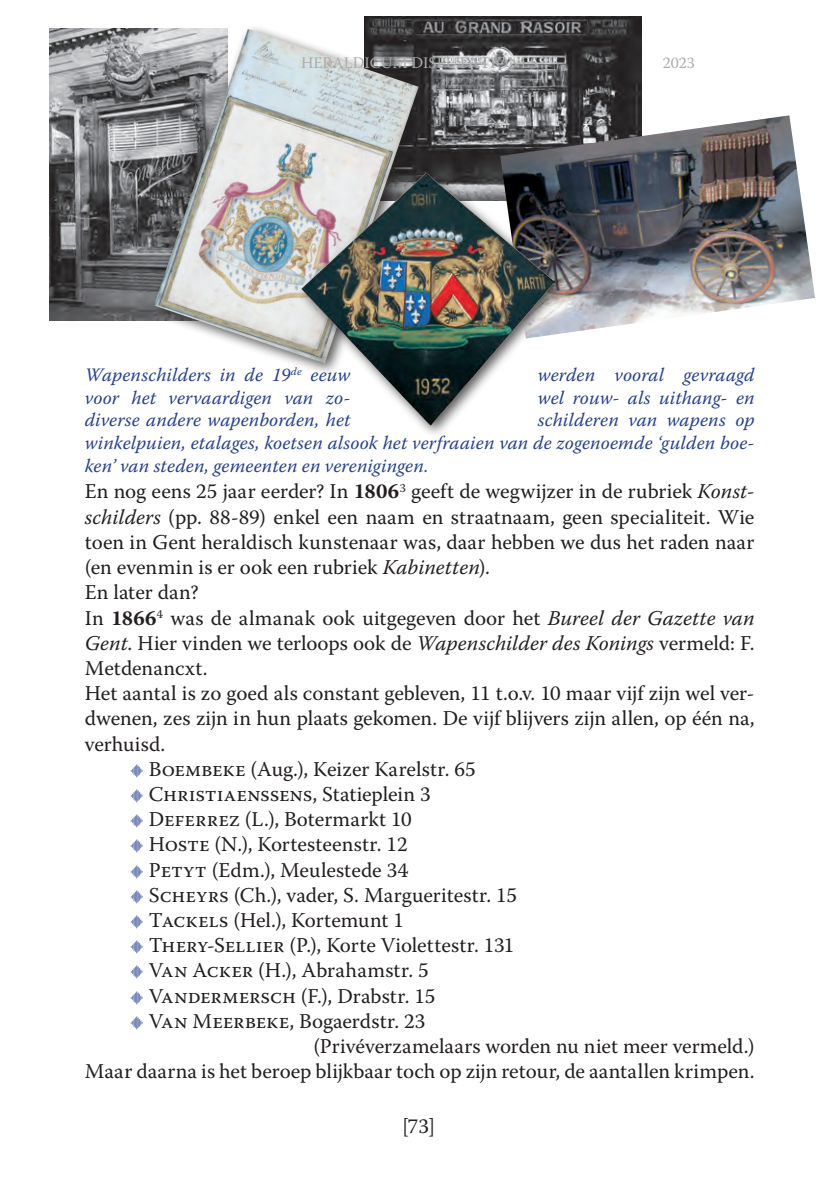
<style>
.page{position:relative;width:839px;height:1187px;background:#fff}
.page>*{position:absolute;margin:0;border:0;box-sizing:border-box;transform-origin:0 0}
.t1{font:21px "Warnock Pro";color:#231f20}
.t2{font:italic 19px/22.8px "Warnock Pro";letter-spacing:.005em;color:#253f8e;text-align:justify}
.t3{font:16px "Warnock Pro";color:#ababab}
.s1{font-weight:700}
.s2{font-style:italic}
.s3{color:#253f8e}
</style>
<div class="page">
<img style="left:365px;top:16px;width:276px;height:151px">
<img style="left:50px;top:29px;width:98px;height:292px">
<div style="left:148px;top:23px;width:284px;height:354px;background:#231f20;opacity:.75"></div>
<img style="left:154px;top:29px;width:264px;height:334px">
<img style="left:500px;top:115px;width:314px;height:218px">
<div style="left:295px;top:167px;width:273px;height:272px;background:#231f20;opacity:.75"></div>
<img style="left:301px;top:171px;width:253px;height:258px">
<p class="t3" style="left:144px;top:53px;width:38px">Jg. 28</p>
<p class="t3" style="left:301px;top:53px;width:238px">HERALDICUM DISPUTATIONES</p>
<p class="t3" style="left:662px;top:53px;width:34px">2023</p>
<p class="t2" style="left:85px;top:363px;width:267px">Wapenschilders in de 19<sup>de</sup> eeuw</p>
<p class="t2" style="left:537px;top:363px;width:218px">werden vooral gevraagd</p>
<p class="t2" style="left:85px;top:386px;width:267px">voor het vervaardigen van zo-</p>
<p class="t2" style="left:537px;top:386px;width:218px">wel rouw- als uithang- en</p>
<p class="t2" style="left:85px;top:408px;width:267px">diverse andere wapenborden, het</p>
<p class="t2" style="left:85px;top:408px;width:670px;text-indent:452px">schilderen van wapens op winkelpuien, etalages, koetsen alsook het verfraaien van de zogenoemde ‘gulden boe&shy;ken’ van steden, gemeenten en verenigingen.</p>
<p class="t1" style="left:85px;top:479px;width:670px">En nog eens 25 jaar eerder? In <span class="s1">1806</span><sup>3</sup> geeft de wegwijzer in de rubriek <span class="s2">Konst-</span></p>
<p class="t1" style="left:85px;top:504px;width:670px"><span class="s2">schilders</span> (pp. 88-89) enkel een naam en straatnaam, geen specialiteit. Wie</p>
<p class="t1" style="left:85px;top:529px;width:670px">toen in Gent heraldisch kunstenaar was, daar hebben we dus het raden naar</p>
<p class="t1" style="left:85px;top:554px;width:406px">(en evenmin is er ook een rubriek <span class="s2">Kabinetten</span>).</p>
<p class="t1" style="left:85px;top:580px;width:115px">En later dan?</p>
<p class="t1" style="left:85px;top:605px;width:670px">In <span class="s1">1866</span><sup>4</sup> was de almanak ook uitgegeven door het <span class="s2">Bureel der Gazette van</span></p>
<p class="t1" style="left:85px;top:630px;width:670px"><span class="s2">Gent</span>. Hier vinden we terloops ook de <span class="s2">Wapenschilder des Konings</span> vermeld: F.</p>
<p class="t1" style="left:85px;top:655px;width:124px">Metdenancxt.</p>
<p class="t1" style="left:85px;top:680px;width:670px">Het aantal is zo goed als constant gebleven, 11 t.o.v. 10 maar vijf zijn wel ver-</p>
<p class="t1" style="left:85px;top:706px;width:671px">dwenen, zes zijn in hun plaats gekomen. De vijf blijvers zijn allen, op één na,</p>
<p class="t1" style="left:85px;top:731px;width:82px">verhuisd.</p>
<p class="t1" style="left:130px;top:756px;width:346px"><span class="s3">v</span> Boembeke (Aug.), Keizer Karelstr. 65</p>
<p class="t1" style="left:130px;top:781px;width:302px"><span class="s3">v</span> Christiaenssens, Statieplein 3</p>
<p class="t1" style="left:130px;top:806px;width:282px"><span class="s3">v</span> Deferrez (L.), Botermarkt 10</p>
<p class="t1" style="left:130px;top:832px;width:278px"><span class="s3">v</span> Hoste (N.), Kortesteenstr. 12</p>
<p class="t1" style="left:130px;top:857px;width:279px"><span class="s3">v</span> Petyt (Edm.), Meulestede 34</p>
<p class="t1" style="left:130px;top:882px;width:388px"><span class="s3">v</span> Scheyrs (Ch.), vader, S. Margueritestr. 15</p>
<p class="t1" style="left:130px;top:907px;width:275px"><span class="s3">v</span> Tackels (Hel.), Kortemunt 1</p>
<p class="t1" style="left:130px;top:932px;width:385px"><span class="s3">v</span> Thery-Sellier (P.), Korte Violettestr. 131</p>
<p class="t1" style="left:130px;top:958px;width:300px"><span class="s3">v</span> Van Acker (H.), Abrahamstr. 5</p>
<p class="t1" style="left:130px;top:983px;width:306px"><span class="s3">v</span> Vandermersch (F.), Drabstr. 15</p>
<p class="t1" style="left:130px;top:1008px;width:296px"><span class="s3">v</span> Van Meerbeke, Bogaerdstr. 23</p>
<p class="t1" style="left:313px;top:1033px;width:442px">(Privéverzamelaars worden nu niet meer vermeld.)</p>
<p class="t1" style="left:85px;top:1058px;width:670px">Maar daarna is het beroep blijkbaar toch op zijn retour, de aantallen krimpen.</p>
<p class="t1" style="left:402px;top:1113px;width:35px">[73]</p>
</div>
